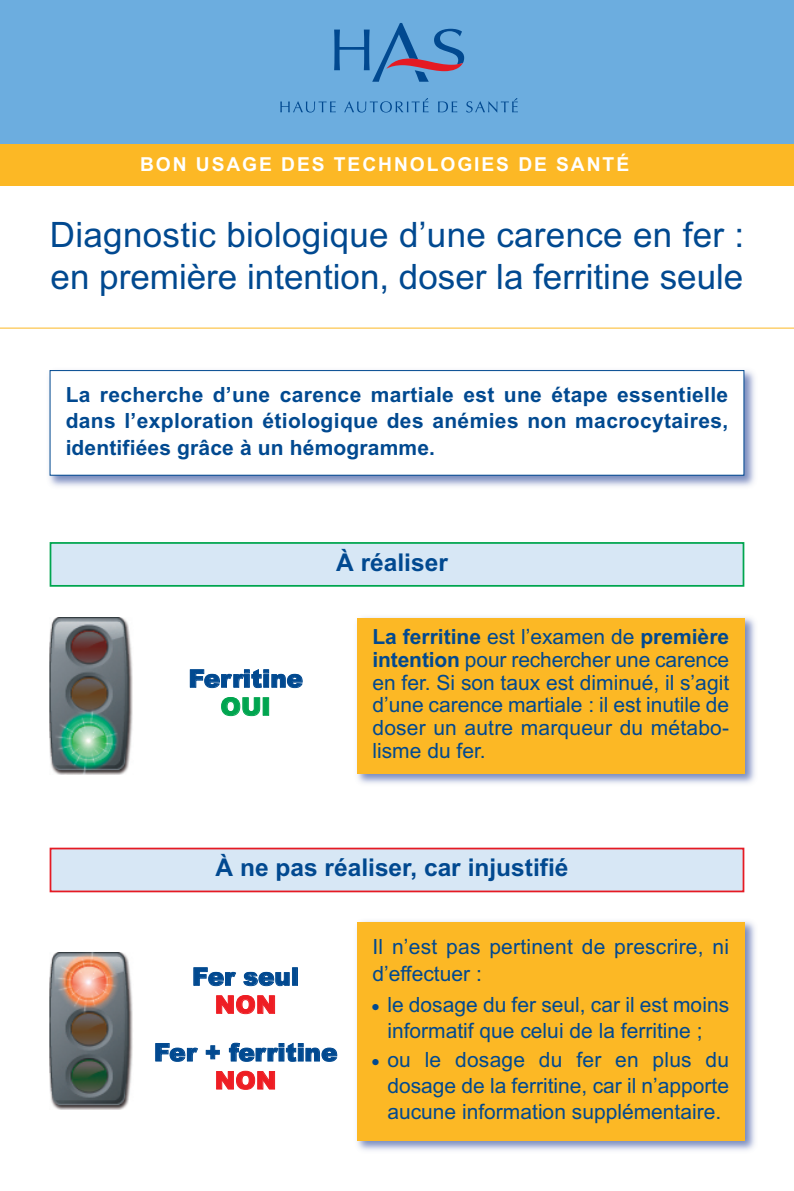
<style>
.page{position:relative;width:794px;height:1191px;background:#fff}
.page>*{position:absolute;margin:0;border:0;box-sizing:border-box;transform-origin:0 0}
.t1{font:35px/42px "Arial";color:#014990}
.t2{font:700 24.5px "Arial";color:#014990}
.t3{font:900 24.5px "Arial";letter-spacing:-.005em;color:#014990}
.t4{font:900 24.5px "Arial";letter-spacing:.005em;color:#ee1d23}
.t5{font:900 24.5px "Arial";color:#00a54f}
.t6{font:21px/22.8px "Arial";color:#014990;text-align:justify}
.t7{font:700 21px/26.2px "Arial";letter-spacing:.01em;color:#014990;text-align:justify}
.t8{font:700 19.25px "Arial";letter-spacing:.1em;color:#fff}
.s1{font-weight:700}
</style>
<div class="page">
<div style="left:0;top:0;width:794px;height:149px;background:#6caddf"></div>
<svg style="left:280px;top:101px;width:56px;height:11px"></svg>
<svg style="left:344px;top:98px;width:84px;height:14px"></svg>
<svg style="left:438px;top:101px;width:19px;height:11px"></svg>
<svg style="left:466px;top:98px;width:52px;height:14px"></svg>
<svg style="left:334px;top:23px;width:130px;height:59px"></svg>
<div style="left:0;top:144px;width:794px;height:41px;background:#fcb825"></div>
<hr style="left:0;top:328px;width:794px;height:1px;background:#fcb825">
<img style="left:49px;top:370px;width:706px;height:117px">
<div style="left:50px;top:371px;width:693px;height:104px;background:#fff"></div>
<div style="left:50px;top:370px;width:694px;height:105px;border:1px solid #014990"></div>
<img style="left:357px;top:617px;width:398px;height:167px">
<div style="left:357px;top:618px;width:387px;height:155px;background:#fcb825"></div>
<img style="left:357px;top:921px;width:398px;height:230px">
<div style="left:357px;top:922px;width:387px;height:218px;background:#fcb825"></div>
<img style="left:50px;top:953px;width:83px;height:156px">
<img style="left:50px;top:617px;width:83px;height:157px">
<div style="left:51px;top:544px;width:691px;height:41px;background:#d7e7f5"></div>
<div style="left:50px;top:542px;width:694px;height:45px;border:2px solid #00a54f"></div>
<div style="left:51px;top:849px;width:691px;height:41px;background:#d7e7f5"></div>
<div style="left:50px;top:847px;width:694px;height:45px;border:2px solid #e51a23"></div>
<p class="t8" style="left:140px;top:153px;width:490px">BON USAGE DES TECHNOLOGIES DE SANTÉ</p>
<h1 class="t1" style="left:50px;top:213px;width:696px">Diagnostic biologique d’une carence en fer : en première intention, doser la ferritine seule</h1>
<p class="t7" style="left:66px;top:382px;width:664px">La recherche d’une carence martiale est une étape essentielle dans l’exploration étiologique des anémies non macrocytaires, identifiées grâce à un hémogramme.</p>
<p class="t3" style="left:188px;top:664px;width:116px">Ferritine</p>
<p class="t5" style="left:220px;top:692px;width:52px">OUI</p>
<p class="t2" style="left:336px;top:548px;width:113px">À réaliser</p>
<p class="t6" style="left:372px;top:625px;width:358px"><span class="s1">La ferritine</span> est l’examen de <span class="s1">première intention</span> pour rechercher une carence en fer. Si son taux est diminué, il s’agit d’une carence martiale : il est inutile de doser un autre marqueur du métabo&shy;lisme du fer.</p>
<p class="t2" style="left:216px;top:853px;width:354px">À ne pas réaliser, car injustifié</p>
<p class="t3" style="left:192px;top:962px;width:109px">Fer seul</p>
<p class="t4" style="left:215px;top:990px;width:63px">NON</p>
<p class="t3" style="left:154px;top:1038px;width:185px">Fer + ferritine</p>
<p class="t4" style="left:215px;top:1066px;width:63px">NON</p>
<p class="t6" style="left:372px;top:934px;width:358px;line-height:26.2px">Il n’est pas pertinent de prescrire, ni d’effectuer :</p>
<p class="t6" style="left:372px;top:991px;width:358px;line-height:26.2px;text-align:center">• le dosage du fer seul, car il est moins informatif que celui de la ferritine ;</p>
<p class="t6" style="left:387px;top:1046px;width:343px;line-height:26.2px;text-indent:-15px">• ou le dosage du fer en plus du dosage de la ferritine, car il n’apporte aucune information supplémentaire.</p>
</div>
